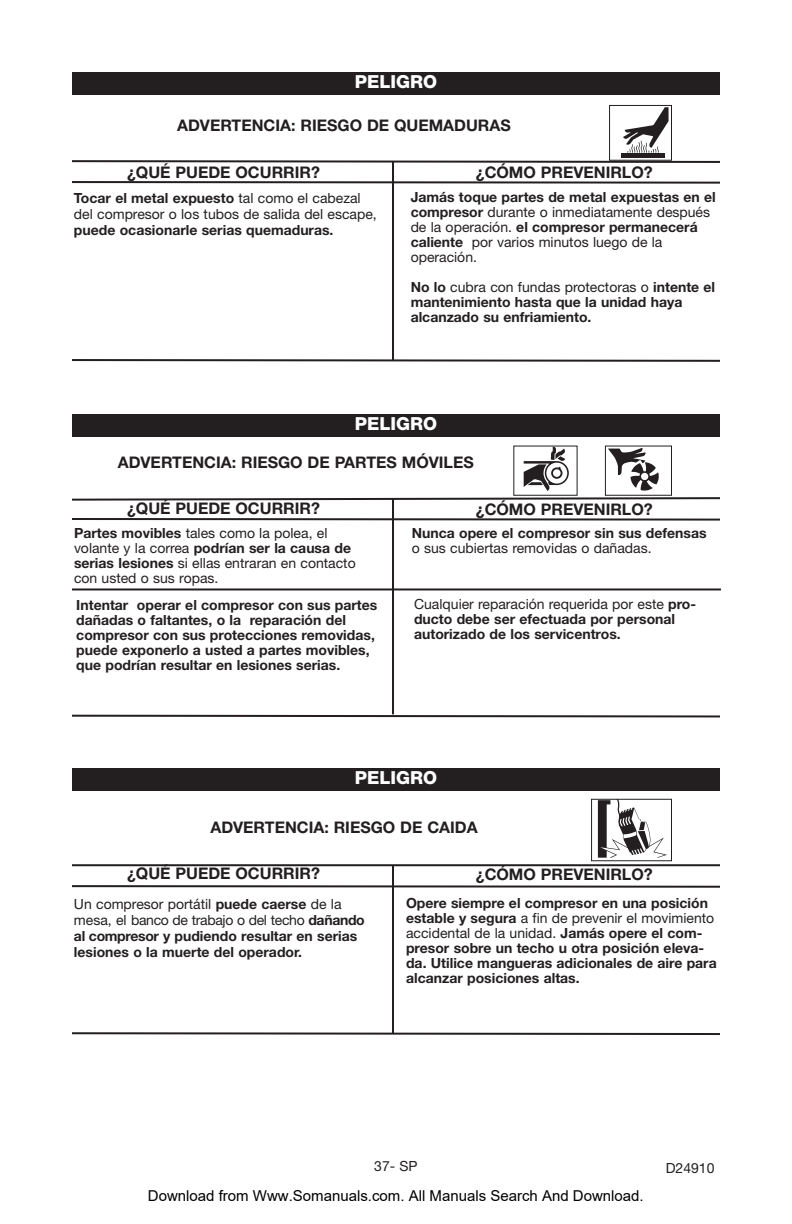
<style>
.page{position:relative;width:792px;height:1224px;background:#fff}
.page>*{position:absolute;margin:0;border:0;box-sizing:border-box;transform-origin:0 0}
.t1{font:800 18px "Helvetica Neue";color:#fff}
.t2{font:700 16px "Helvetica Neue";color:#231f20}
.t3{font:15px "Arial";color:#000}
.t4{font:700 14px/15px "Helvetica Neue";color:#231f20}
.t5{font:14px/15px "Helvetica Neue";color:#231f20}
.s1{font-weight:700}
.s2{font-weight:400}
</style>
<div class="page">
<div style="left:72px;top:72px;width:648px;height:23px;background:#231f20"></div>
<svg style="left:72px;top:160px;width:648px;height:3px;background:#686565"></svg>
<hr style="left:72px;top:181px;width:648px;height:3px;background:#231f20">
<hr style="left:392px;top:162px;width:2px;height:199px;background:#231f20">
<div style="left:621px;top:153px;width:44px;height:5px;background:#231f20"></div>
<svg style="left:623px;top:107px;width:46px;height:46px"></svg>
<div style="left:609px;top:105px;width:63px;height:56px;border:1px solid #231f20"></div>
<svg style="left:72px;top:359px;width:649px;height:676px"></svg>
<hr style="left:72px;top:588px;width:649px;height:2px;background:#231f20">
<p class="t1" style="left:355px;top:75px;width:84px">PELIGRO</p>
<p class="t2" style="left:177px;top:119px;width:335px">ADVERTENCIA: RIESGO DE QUEMADURAS</p>
<p class="t2" style="left:127px;top:166px;width:194px">¿QUÉ PUEDE OCURRIR?</p>
<p class="t2" style="left:476px;top:167px;width:179px">¿CÓMO PREVENIRLO?</p>
<p class="t5" style="left:74px;top:191px;width:304px;line-height:16px"><span class="s1">Tocar el metal expuesto</span> tal como el cabezal del compresor o los tubos de salida del escape,</p>
<p class="t4" style="left:74px;top:223px;width:261px">puede ocasionarle serias quemaduras.</p>
<p class="t5" style="left:411px;top:191px;width:307px"><span class="s1">Jamás toque partes de metal expuestas en el compresor</span> durante o inmediatamente después de la operación. <span class="s1">el compresor permanecerá caliente</span> por varios minutos luego de la operación.</p>
<p class="t4" style="left:411px;top:281px;width:306px">No lo <span class="s2">cubra con fundas protectoras o</span> intente el mantenimiento hasta que la unidad haya alcanzado su enfriamiento.</p>
<p class="t1" style="left:355px;top:417px;width:84px">PELIGRO</p>
<p class="t2" style="left:118px;top:457px;width:358px">ADVERTENCIA: RIESGO DE PARTES MÓVILES</p>
<p class="t2" style="left:127px;top:503px;width:194px">¿QUÉ PUEDE OCURRIR?</p>
<p class="t2" style="left:476px;top:503px;width:179px">¿CÓMO PREVENIRLO?</p>
<p class="t5" style="left:74px;top:526px;width:283px"><span class="s1">Partes movibles</span> tales como la polea, el volante y la correa <span class="s1">podrían ser la causa de serias lesiones</span> si ellas entraran en contacto con usted o sus ropas.</p>
<p class="t4" style="left:76px;top:599px;width:303px">Intentar operar el compresor con sus partes dañadas o faltantes, o la reparación del compresor con sus protecciones removidas, puede exponerlo a usted a partes movibles, que podrían resultar en lesiones serias.</p>
<p class="t4" style="left:412px;top:527px;width:296px">Nunca opere el compresor sin sus defensas</p>
<p class="t5" style="left:412px;top:542px;width:241px">o sus cubiertas removidas o dañadas.</p>
<p class="t4" style="left:414px;top:598px;width:284px"><span class="s2">Cualquier reparación requerida por este</span> pro&shy;ducto debe ser efectuada por personal autorizado de los servicentros.</p>
<p class="t1" style="left:355px;top:771px;width:84px">PELIGRO</p>
<p class="t2" style="left:210px;top:822px;width:269px">ADVERTENCIA: RIESGO DE CAIDA</p>
<p class="t2" style="left:127px;top:868px;width:194px">¿QUÉ PUEDE OCURRIR?</p>
<p class="t2" style="left:476px;top:868px;width:179px">¿CÓMO PREVENIRLO?</p>
<p class="t4" style="left:74px;top:897px;width:292px;line-height:16px"><span class="s2">Un compresor portátil</span> puede caerse <span class="s2">de la mesa, el banco de trabajo o del techo</span> dañando al compresor y pudiendo resultar en serias lesiones o la muerte del operador.</p>
<p class="t4" style="left:406px;top:897px;width:312px">Opere siempre el compresor en una posición estable y segura <span class="s2">a fin de prevenir el movimiento accidental de la unidad.</span> Jamás opere el com&shy;presor sobre un techo u otra posición eleva&shy;da. Utilice mangueras adicionales de aire para alcanzar posiciones altas.</p>
<p class="t5" style="left:374px;top:1160px;width:45px">37- SP</p>
<p class="t5" style="left:666px;top:1162px;width:50px">D24910</p>
<p class="t3" style="left:148px;top:1187px;width:497px">Download from Www.Somanuals.com. All Manuals Search And Download.</p>
</div>
